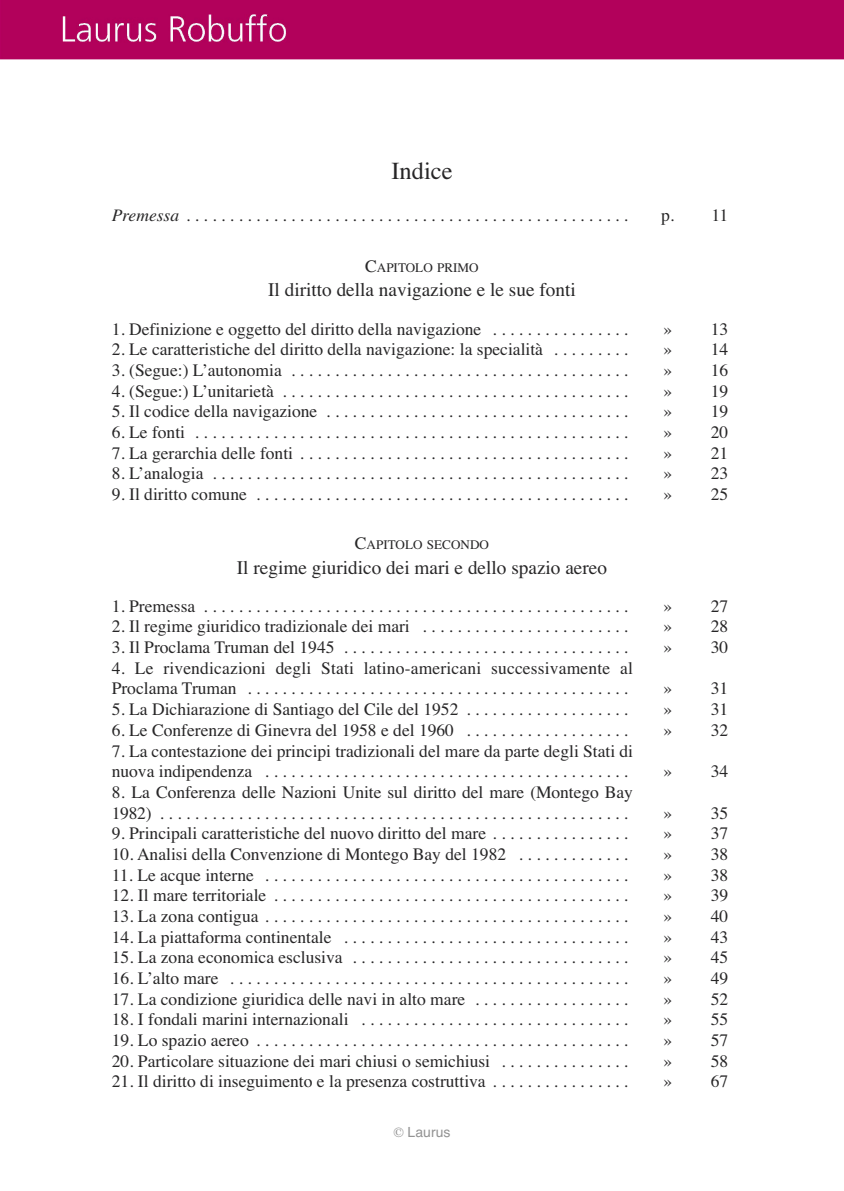
<style>
.page{position:relative;width:844px;height:1191px;background:#fff}
.page>*{position:absolute;margin:0;border:0;box-sizing:border-box;transform-origin:0 0}
.t1{font:24.5px "Times";color:#272627}
.t2{font:19.25px "Times";color:#272627}
.t3{font:17.5px/20.7px "Times";color:#272627}
.t4{font:14px "Helvetica";color:#939393}
.t5{font:13.12px "Times";color:#272627}
.s1{font-style:italic}
.s2{font-size:17.5px}
.s3{font-family:"Times"}
</style>
<div class="page">
<div style="left:0;top:0;width:843px;height:60px;background:#b2015b"></div>
<h1 class="t1" style="left:391px;top:156px;width:63px">Indice</h1>
<p class="t3" style="left:112px;top:205px;width:517px"><span class="s1">Premessa</span> ...................................................</p>
<p class="t3" style="left:661px;top:205px;width:69px">p. 11</p>
<p class="t5" style="left:365px;top:260px;width:115px"><span class="s2">C</span>APITOLO PRIMO</p>
<p class="t2" style="left:268px;top:278px;width:309px">Il diritto della navigazione e le sue fonti</p>
<p class="t3" style="left:112px;top:318px;width:517px">1. Definizione e oggetto del diritto della navigazione . . . . . . . . . . . . . . . .</p>
<p class="t3" style="left:663px;top:318px;width:66px">» 13</p>
<p class="t3" style="left:112px;top:339px;width:517px">2. Le caratteristiche del diritto della navigazione: la specialità . . . . . . . . .</p>
<p class="t3" style="left:663px;top:339px;width:66px">» 14</p>
<p class="t3" style="left:112px;top:359px;width:517px">3.(Segue:)L’autonomia .......................................</p>
<p class="t3" style="left:663px;top:359px;width:66px">» 16</p>
<p class="t3" style="left:112px;top:380px;width:517px">4.(Segue:)L’unitarietà ........................................</p>
<p class="t3" style="left:663px;top:380px;width:66px">» 19</p>
<p class="t3" style="left:112px;top:401px;width:517px">5.Ilcodicedellanavigazione ...................................</p>
<p class="t3" style="left:663px;top:401px;width:66px">» 19</p>
<p class="t3" style="left:112px;top:421px;width:517px">6.Lefonti ..................................................</p>
<p class="t3" style="left:663px;top:421px;width:66px">» 20</p>
<p class="t3" style="left:112px;top:442px;width:517px">7.Lagerarchiadellefonti ......................................</p>
<p class="t3" style="left:663px;top:442px;width:66px">» 21</p>
<p class="t3" style="left:112px;top:463px;width:517px">8.L’analogia ................................................</p>
<p class="t3" style="left:663px;top:463px;width:66px">» 23</p>
<p class="t3" style="left:112px;top:483px;width:517px">9.Ildirittocomune ...........................................</p>
<p class="t3" style="left:663px;top:483px;width:66px">» 25</p>
<p class="t5" style="left:355px;top:537px;width:135px"><span class="s2">C</span>APITOLO SECONDO</p>
<p class="t2" style="left:237px;top:555px;width:371px">Il regime giuridico dei mari e dello spazio aereo</p>
<p class="t3" style="left:112px;top:595px;width:517px">1.Premessa .................................................</p>
<p class="t3" style="left:663px;top:595px;width:66px">» 27</p>
<p class="t3" style="left:112px;top:616px;width:517px">2. Il regime giuridico tradizionale dei mari . . . . . . . . . . . . . . . . . . . . . . . .</p>
<p class="t3" style="left:663px;top:616px;width:66px">» 28</p>
<p class="t3" style="left:112px;top:637px;width:517px">3.IlProclamaTrumandel1945 .................................</p>
<p class="t3" style="left:663px;top:637px;width:66px">» 30</p>
<p class="t3" style="left:112px;top:657px;width:522px">4. Le rivendicazioni degli Stati latino-americani successivamente al<br>ProclamaTruman ............................................</p>
<p class="t3" style="left:663px;top:678px;width:66px">» 31</p>
<p class="t3" style="left:112px;top:699px;width:517px">5. La Dichiarazione di Santiago del Cile del 1952 . . . . . . . . . . . . . . . . . . .</p>
<p class="t3" style="left:663px;top:699px;width:66px">» 31</p>
<p class="t3" style="left:112px;top:719px;width:517px">6. Le Conferenze di Ginevra del 1958 e del 1960 . . . . . . . . . . . . . . . . . . .</p>
<p class="t3" style="left:663px;top:719px;width:66px">» 32</p>
<p class="t3" style="left:112px;top:740px;width:522px">7. La contestazione dei principi tradizionali del mare da parte degli Stati di nuovaindipendenza ..........................................</p>
<p class="t3" style="left:663px;top:761px;width:66px">» 34</p>
<p class="t3" style="left:112px;top:781px;width:522px">8. La Conferenza delle Nazioni Unite sul diritto del mare (Montego Bay<br>1982) ......................................................</p>
<p class="t3" style="left:663px;top:802px;width:66px">» 35</p>
<p class="t3" style="left:112px;top:823px;width:517px">9. Principali caratteristiche del nuovo diritto del mare . . . . . . . . . . . . . . . .</p>
<p class="t3" style="left:663px;top:823px;width:66px">» 37</p>
<p class="t3" style="left:112px;top:843px;width:517px">10. Analisi della Convenzione di Montego Bay del 1982 . . . . . . . . . . . . .</p>
<p class="t3" style="left:663px;top:843px;width:66px">» 38</p>
<p class="t3" style="left:112px;top:864px;width:517px">11.Leacqueinterne ..........................................</p>
<p class="t3" style="left:663px;top:864px;width:66px">» 38</p>
<p class="t3" style="left:112px;top:885px;width:517px">12.Ilmareterritoriale .........................................</p>
<p class="t3" style="left:663px;top:885px;width:66px">» 39</p>
<p class="t3" style="left:112px;top:905px;width:517px">13.Lazonacontigua..........................................</p>
<p class="t3" style="left:663px;top:905px;width:66px">» 40</p>
<p class="t3" style="left:112px;top:926px;width:517px">14.Lapiattaformacontinentale .................................</p>
<p class="t3" style="left:663px;top:926px;width:66px">» 43</p>
<p class="t3" style="left:112px;top:947px;width:517px">15.Lazonaeconomicaesclusiva ................................</p>
<p class="t3" style="left:663px;top:947px;width:66px">» 45</p>
<p class="t3" style="left:112px;top:967px;width:517px">16.L’altomare ..............................................</p>
<p class="t3" style="left:663px;top:967px;width:66px">» 49</p>
<p class="t3" style="left:112px;top:988px;width:517px">17. La condizione giuridica delle navi in alto mare . . . . . . . . . . . . . . . . . .</p>
<p class="t3" style="left:663px;top:988px;width:66px">» 52</p>
<p class="t3" style="left:112px;top:1009px;width:517px">18.Ifondalimariniinternazionali ...............................</p>
<p class="t3" style="left:663px;top:1009px;width:66px">» 55</p>
<p class="t3" style="left:112px;top:1029px;width:517px">19.Lospazioaereo ...........................................</p>
<p class="t3" style="left:663px;top:1029px;width:66px">» 57</p>
<p class="t3" style="left:112px;top:1050px;width:517px">20. Particolare situazione dei mari chiusi o semichiusi . . . . . . . . . . . . . . .</p>
<p class="t3" style="left:663px;top:1050px;width:66px">» 58</p>
<p class="t3" style="left:112px;top:1071px;width:517px">21. Il diritto di inseguimento e la presenza costruttiva . . . . . . . . . . . . . . . .</p>
<p class="t3" style="left:663px;top:1071px;width:66px">» 67</p>
<p class="t4" style="left:393px;top:1124px;width:58px"><span class="s3">©</span> Laurus</p>
</div>
